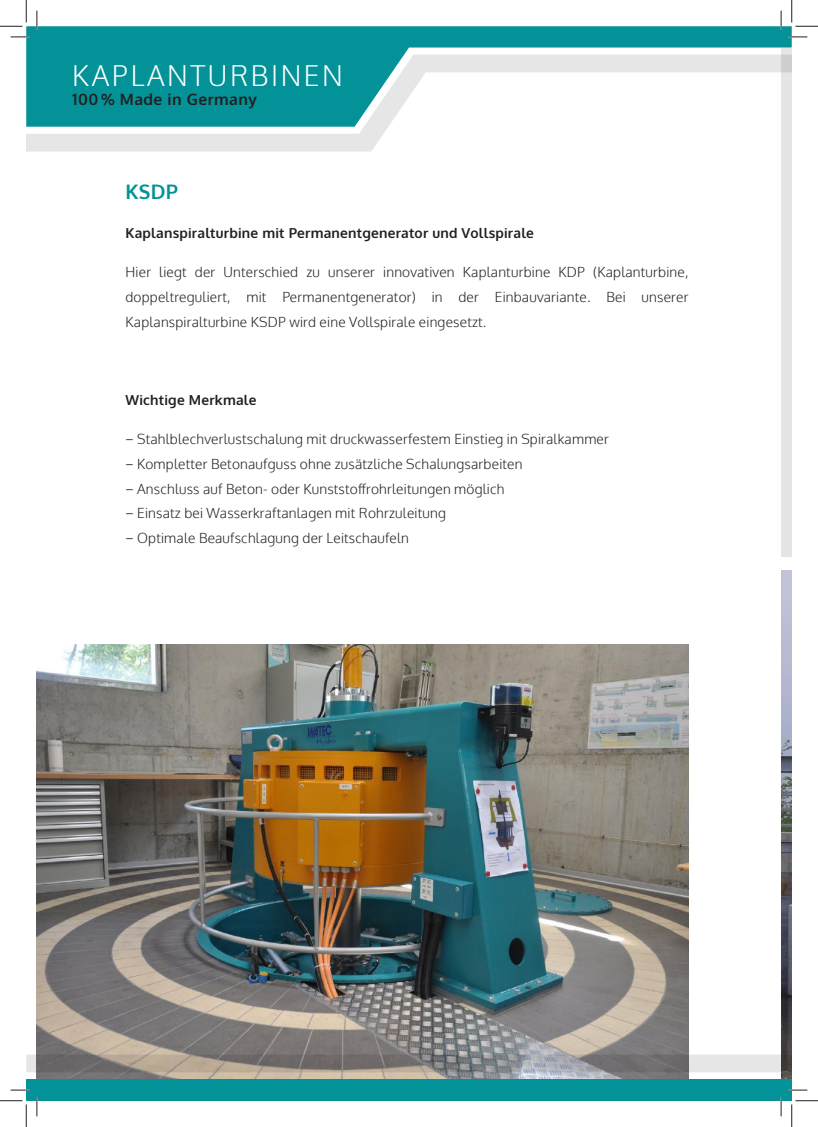
<style>
.page{position:relative;width:818px;height:1127px;background:#fff}
.page>*{position:absolute;margin:0;border:0;box-sizing:border-box;transform-origin:0 0}
.t1{font:300 28.25px "Oxygen";letter-spacing:.09em;color:#fff}
.t2{font:700 20px "Oxygen";color:#039297}
.t3{font:700 15.62px "Oxygen";letter-spacing:.03em;color:#241f1f}
.t4{font:300 13.75px/24.8px "Oxygen";letter-spacing:.015em;color:#241f1f;text-align:justify}
.t5{font:700 13.75px "Oxygen";letter-spacing:.015em;color:#241f1f}
</style>
<div class="page">
<img style="left:37px;top:644px;width:651px;height:435px">
<img style="left:781px;top:570px;width:11px;height:509px">
<svg style="left:26px;top:26px;width:766px;height:29px;background:#25a0a5"></svg>
<div style="left:26px;top:1079px;width:766px;height:21px;background:#039297"></div>
<svg style="left:26px;top:55px;width:766px;height:96px"></svg>
<svg style="left:26px;top:975px;width:766px;height:97px;background:#969592"></svg>
<svg style="left:11px;top:36px;width:18px;height:2px"></svg>
<svg style="left:788px;top:36px;width:19px;height:2px"></svg>
<svg style="left:11px;top:1089px;width:18px;height:1px"></svg>
<svg style="left:788px;top:1089px;width:19px;height:1px"></svg>
<svg style="left:36px;top:11px;width:2px;height:18px"></svg>
<svg style="left:36px;top:1097px;width:2px;height:18px"></svg>
<svg style="left:780px;top:11px;width:2px;height:18px"></svg>
<svg style="left:780px;top:1097px;width:2px;height:18px"></svg>
<svg style="left:0;top:0;width:27px;height:27px"></svg>
<svg style="left:0;top:1100px;width:27px;height:26px"></svg>
<svg style="left:791px;top:0;width:27px;height:27px"></svg>
<svg style="left:791px;top:1100px;width:27px;height:26px"></svg>
<h1 class="t1" style="left:72px;top:58px;width:272px">KAPLANTURBINEN</h1>
<p class="t3" style="left:72px;top:90px;width:186px">100 % Made in Germany</p>
<h2 class="t2" style="left:125px;top:179px;width:54px">KSDP</h2>
<p class="t5" style="left:125px;top:225px;width:410px">Kaplanspiralturbine mit Permanentgenerator und Vollspirale</p>
<p class="t4" style="left:125px;top:260px;width:564px">Hier liegt der Unterschied zu unserer innovativen Kaplanturbine KDP (Kaplanturbine, doppeltreguliert, mit Permanentgenerator) in der Einbauvariante. Bei unserer Kaplanspiralturbine KSDP wird eine Vollspirale eingesetzt.</p>
<p class="t5" style="left:125px;top:391px;width:133px">Wichtige Merkmale</p>
<p class="t4" style="left:125px;top:427px;width:485px;text-align:left">− Stahlblechverlustschalung mit druckwasserfestem Einstieg in Spiralkammer − Kompletter Betonaufguss ohne zusätzliche Schalungsarbeiten<br>− Anschluss auf Beton- oder Kunststoffrohrleitungen möglich<br>− Einsatz bei Wasserkraftanlagen mit Rohrzuleitung<br>− Optimale Beaufschlagung der Leitschaufeln</p>
</div>
